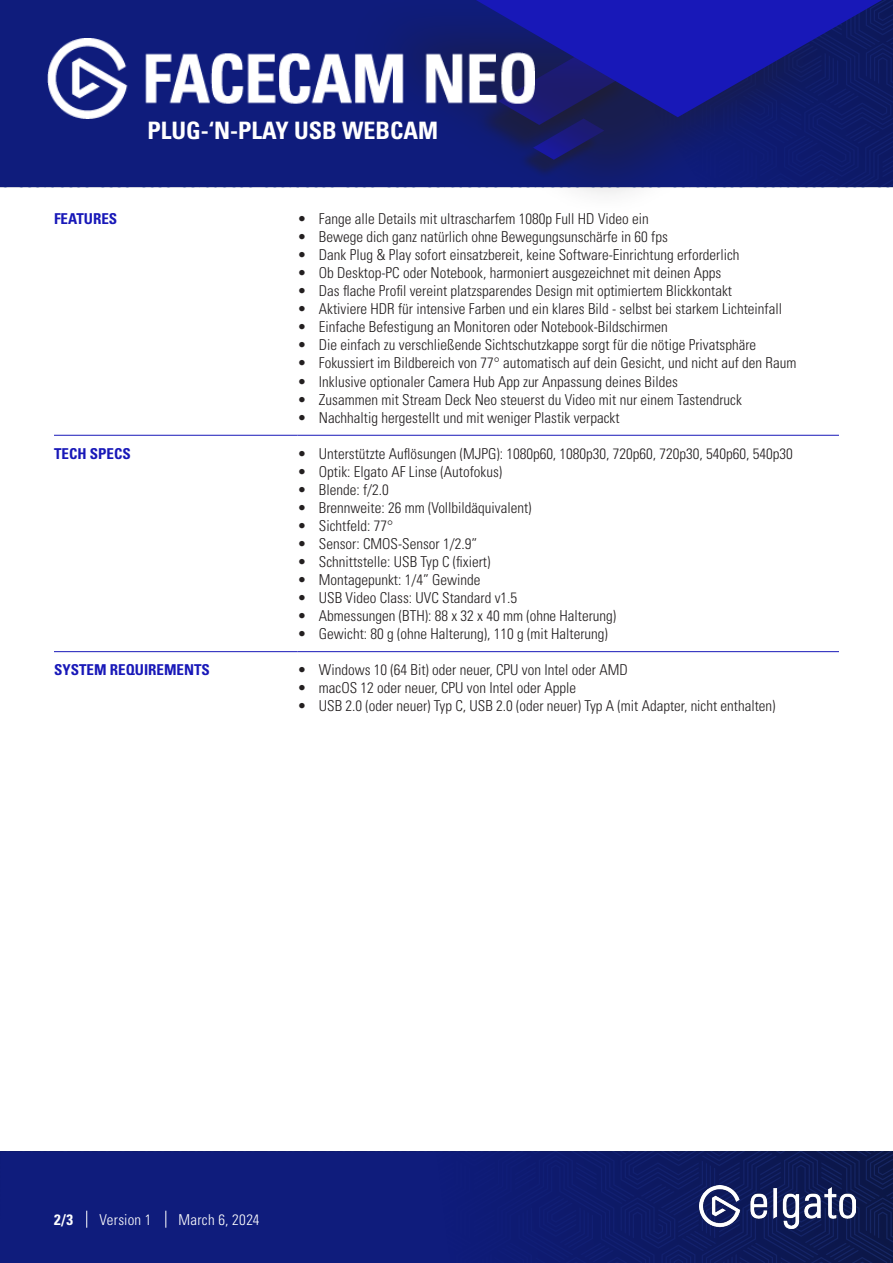
<style>
.page{position:relative;width:893px;height:1263px;background:#fff}
.page>*{position:absolute;margin:0;border:0;box-sizing:border-box;transform-origin:0 0}
.t1{font:700 condensed 24px "Univers LT Std";color:#fff}
.t2{font:300 condensed 15px "Univers LT Std";color:#231f20}
.Headline_Tabelle{font:700 condensed 15px "Univers LT Std";color:#1818b8}
.Headline_Tabelle-2{font:300 condensed 15px "Univers LT Std";letter-spacing:.015em;color:#fff}
.Headline_Tabelle-3{font:700 condensed 15px "Univers LT Std";color:#fff}
</style>
<div class="page">
<svg style="left:0;top:1151px;width:893px;height:112px;background:#0e1b71"></svg>
<div style="left:0;top:0;width:893px;height:187px;background:#0f1c7c"></div>
<div style="left:345px;top:0;width:525px;height:218px;background:#231f20;opacity:.5"></div>
<svg style="left:454px;top:0;width:439px;height:117px;background:#15198f"></svg>
<img style="left:699px;top:1185px;width:156px;height:44px">
<img style="left:48px;top:38px;width:486px;height:80px">
<hr style="left:54px;top:435px;width:244px;height:1px;background:#1818b8">
<hr style="left:298px;top:435px;width:541px;height:1px;background:#1818b8">
<hr style="left:54px;top:651px;width:244px;height:1px;background:#1818b8">
<hr style="left:298px;top:651px;width:541px;height:1px;background:#1818b8">
<svg style="left:86px;top:1211px;width:1px;height:17px"></svg>
<svg style="left:166px;top:1211px;width:1px;height:17px"></svg>
<p class="t1" style="left:147px;top:116px;width:292px">PLUG-‘N-PLAY USB WEBCAM</p>
<p class="Headline_Tabelle" style="left:54px;top:210px;width:65px">FEATURES</p>
<p class="t2" style="left:298px;top:210px;width:353px">• Fange alle Details mit ultrascharfem 1080p Full HD Video ein</p>
<p class="t2" style="left:298px;top:228px;width:372px">• Bewege dich ganz natürlich ohne Bewegungsunschärfe in 60 fps</p>
<p class="t2" style="left:298px;top:246px;width:443px">• Dank Plug &amp; Play sofort einsatzbereit, keine Software-Einrichtung erforderlich</p>
<p class="t2" style="left:298px;top:264px;width:425px">• Ob Desktop-PC oder Notebook, harmoniert ausgezeichnet mit deinen Apps</p>
<p class="t2" style="left:298px;top:282px;width:436px">• Das flache Profil vereint platzsparendes Design mit optimiertem Blickkontakt</p>
<p class="t2" style="left:298px;top:300px;width:486px">• Aktiviere HDR für intensive Farben und ein klares Bild - selbst bei starkem Lichteinfall</p>
<p class="t2" style="left:298px;top:318px;width:372px">• Einfache Befestigung an Monitoren oder Notebook-Bildschirmen</p>
<p class="t2" style="left:298px;top:336px;width:460px">• Die einfach zu verschließende Sichtschutzkappe sorgt für die nötige Privatsphäre</p>
<p class="t2" style="left:298px;top:354px;width:500px">• Fokussiert im Bildbereich von 77° automatisch auf dein Gesicht, und nicht auf den Raum</p>
<p class="t2" style="left:298px;top:372px;width:382px">• Inklusive optionaler Camera Hub App zur Anpassung deines Bildes</p>
<p class="t2" style="left:298px;top:390px;width:446px">• Zusammen mit Stream Deck Neo steuerst du Video mit nur einem Tastendruck</p>
<p class="t2" style="left:298px;top:408px;width:323px">• Nachhaltig hergestellt und mit weniger Plastik verpackt</p>
<p class="Headline_Tabelle" style="left:54px;top:444px;width:78px">TECH SPECS</p>
<p class="t2" style="left:298px;top:445px;width:497px">• Unterstützte Auflösungen (MJPG): 1080p60, 1080p30, 720p60, 720p30, 540p60, 540p30</p>
<p class="t2" style="left:298px;top:463px;width:206px">• Optik: Elgato AF Linse (Autofokus)</p>
<p class="t2" style="left:298px;top:481px;width:93px">• Blende: f/2.0</p>
<p class="t2" style="left:298px;top:499px;width:235px">• Brennweite: 26 mm (Vollbildäquivalent)</p>
<p class="t2" style="left:298px;top:517px;width:97px">• Sichtfeld: 77°</p>
<p class="t2" style="left:298px;top:535px;width:181px">• Sensor: CMOS-Sensor 1/2.9”</p>
<p class="t2" style="left:298px;top:553px;width:194px">• Schnittstelle: USB Typ C (fixiert)</p>
<p class="t2" style="left:298px;top:571px;width:184px">• Montagepunkt: 1/4” Gewinde</p>
<p class="t2" style="left:298px;top:589px;width:221px">• USB Video Class: UVC Standard v1.5</p>
<p class="t2" style="left:298px;top:607px;width:320px">• Abmessungen (BTH): 88 x 32 x 40 mm (ohne Halterung)</p>
<p class="t2" style="left:298px;top:625px;width:312px">• Gewicht: 80 g (ohne Halterung), 110 g (mit Halterung)</p>
<p class="Headline_Tabelle" style="left:54px;top:661px;width:157px">SYSTEM REQUIREMENTS</p>
<p class="t2" style="left:298px;top:661px;width:332px">• Windows 10 (64 Bit) oder neuer, CPU von Intel oder AMD</p>
<p class="t2" style="left:298px;top:679px;width:280px">• macOS 12 oder neuer, CPU von Intel oder Apple</p>
<p class="t2" style="left:298px;top:697px;width:479px">• USB 2.0 (oder neuer) Typ C, USB 2.0 (oder neuer) Typ A (mit Adapter, nicht enthalten)</p>
<p class="Headline_Tabelle-3" style="left:54px;top:1210px;width:21px">2/3</p>
<p class="Headline_Tabelle-2" style="left:99px;top:1210px;width:54px">Version 1</p>
<p class="Headline_Tabelle-2" style="left:179px;top:1210px;width:83px">March 6, 2024</p>
</div>
